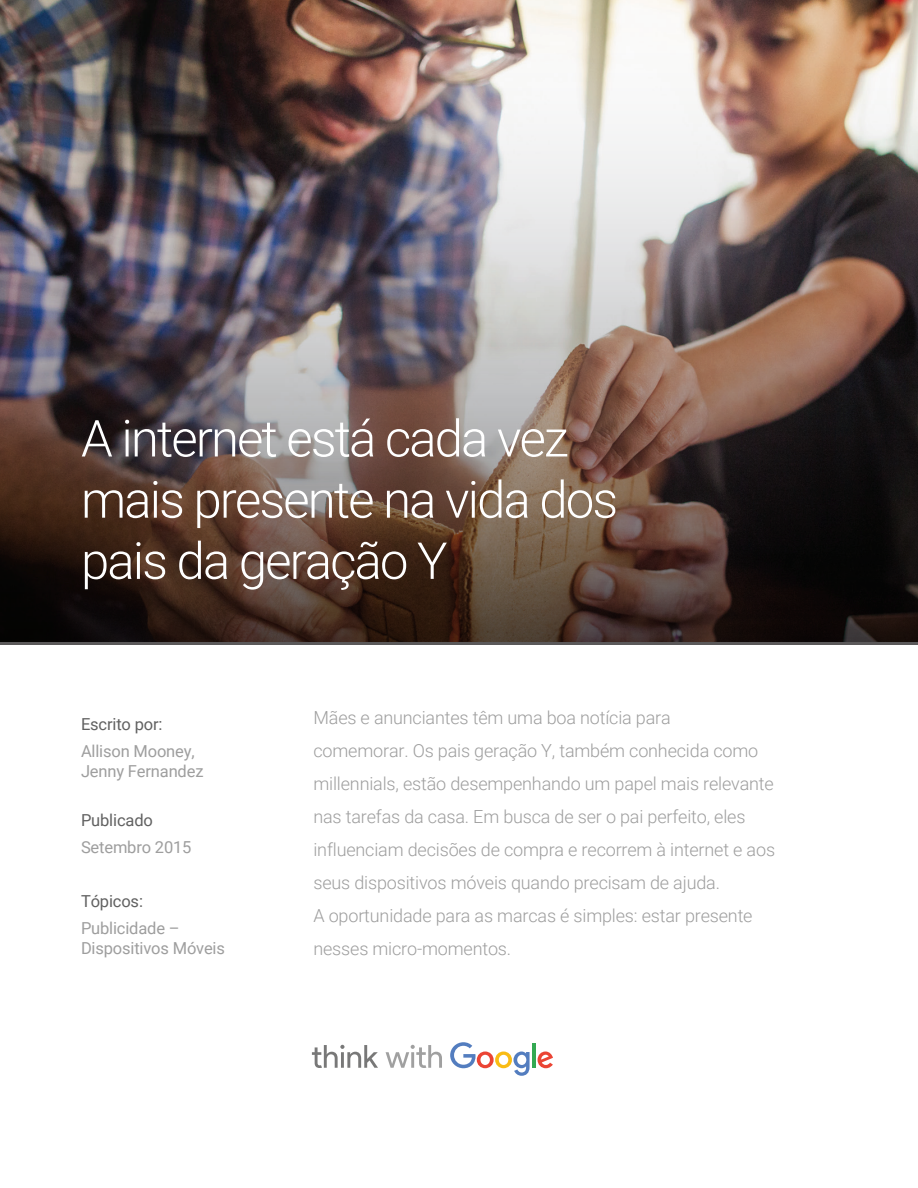
<style>
.page{position:relative;width:918px;height:1188px;background:#fff}
.page>*{position:absolute;margin:0;border:0;box-sizing:border-box;transform-origin:0 0}
.t1{font:300 51px/61.2px "Roboto";letter-spacing:-.04em;color:#fff}
.t2{font:300 18px/33px "Roboto";letter-spacing:-.01em;color:#9e9e9e}
.t3{font:16.5px/19.8px "Roboto";letter-spacing:-.01em;color:#9e9e9e}
.t4{font:16.5px "Roboto";letter-spacing:-.01em;color:#616161}
</style>
<div class="page">
<img style="left:0;top:2px;width:917px;height:642px">
<svg style="left:312px;top:1045px;width:66px;height:23px"></svg>
<svg style="left:386px;top:1045px;width:56px;height:23px"></svg>
<svg style="left:450px;top:1042px;width:80px;height:34px"></svg>
<hr style="left:532px;top:1043px;width:4px;height:25px;background:#33a952">
<svg style="left:538px;top:1052px;width:15px;height:16px"></svg>
<h1 class="t1" style="left:81px;top:406px;width:539px">A internet está cada vez mais presente na vida dos pais da geração Y</h1>
<p class="t4" style="left:81px;top:713px;width:83px">Escrito por:</p>
<p class="t3" style="left:81px;top:741px;width:124px">Allison Mooney,<br>Jenny Fernandez</p>
<p class="t4" style="left:81px;top:809px;width:73px">Publicado</p>
<p class="t3" style="left:81px;top:837px;width:112px">Setembro 2015</p>
<p class="t4" style="left:81px;top:890px;width:64px">Tópicos:</p>
<p class="t3" style="left:81px;top:918px;width:146px">Publicidade –<br>Dispositivos Móveis</p>
<p class="t2" style="left:313px;top:701px;width:463px">Mães e anunciantes têm uma boa notícia para<br>comemorar. Os pais geração Y, também conhecida como millennials, estão desempenhando um papel mais relevante nas tarefas da casa. Em busca de ser o pai perfeito, eles influenciam decisões de compra e recorrem à internet e aos seus dispositivos móveis quando precisam de ajuda.<br>A oportunidade para as marcas é simples: estar presente nesses micro-momentos.</p>
</div>
